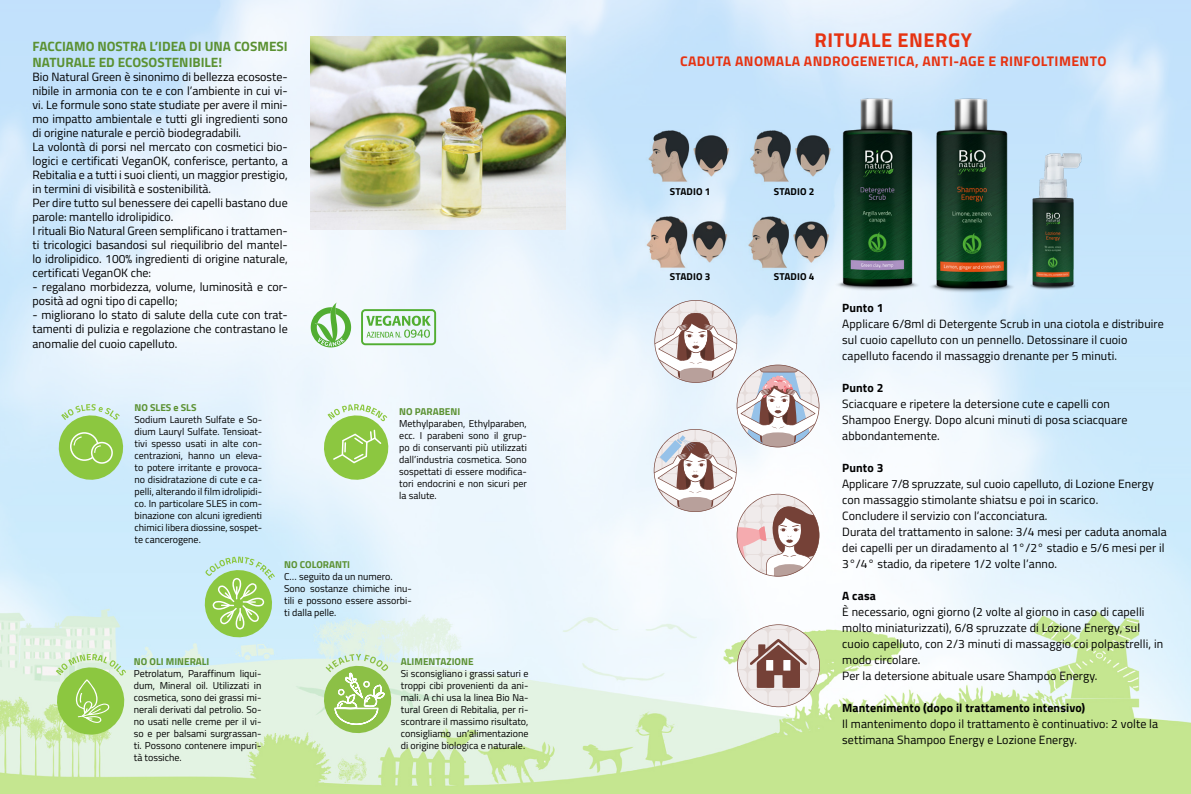
<style>
.page{position:relative;width:1191px;height:794px;background:#fff}
.page>*{position:absolute;margin:0;border:0;box-sizing:border-box;transform-origin:0 0}
.t1{font:700 20px "Titillium Web";letter-spacing:.03em;color:#e63312}
.t2{font:700 14px "Titillium Web";letter-spacing:.03em;color:#e63312}
.t3{font:700 13.5px/16px "Titillium Web";color:#5b9132}
.t4{font:12px/14px "Titillium Web";color:#000}
.t5{font:700 12px "Titillium Web";letter-spacing:.01em;color:#000}
.t6{font:10px/12px "Titillium Web";color:#000;text-align:justify}
.t7{font:700 10px "Titillium Web";color:#5b9132}
.t8{font:700 10px "Titillium Web";letter-spacing:.01em;color:#000}
</style>
<div class="page">
<img style="left:0;top:0;width:1191px;height:794px">
<svg style="left:737px;top:624px;width:83px;height:83px;background:#cfc2ba"></svg>
<div style="left:766px;top:660px;width:7px;height:10px;background:#fff"></div>
<div style="left:783px;top:660px;width:7px;height:10px;background:#fff"></div>
<img style="left:642px;top:126px;width:185px;height:59px">
<img style="left:642px;top:213px;width:185px;height:58px">
<img style="left:311px;top:36px;width:255px;height:194px">
<svg style="left:311px;top:302px;width:40px;height:45px"></svg>
<svg style="left:361px;top:309px;width:75px;height:36px"></svg>
<svg style="left:54px;top:404px;width:74px;height:80px;background:#afd997"></svg>
<svg style="left:319px;top:404px;width:74px;height:80px"></svg>
<svg style="left:52px;top:654px;width:77px;height:85px;background:#b2da87"></svg>
<svg style="left:200px;top:556px;width:77px;height:86px;background:#b2dba1"></svg>
<svg style="left:319px;top:654px;width:77px;height:84px;background:#bbdb9b"></svg>
<div style="left:363px;top:681px;width:7px;height:6px;border:1px solid #fff;border-radius:50%"></div>
<svg style="left:654px;top:300px;width:165px;height:276px"></svg>
<img style="left:827px;top:77px;width:189px;height:218px">
<img style="left:1021px;top:145px;width:63px;height:147px">
<p class="t3" style="left:33px;top:38px;width:257px">FACCIAMO NOSTRA L’IDEA DI UNA COSMESI<br>NATURALE ED ECOSOSTENIBILE!</p>
<p class="t4" style="left:33px;top:70px;width:257px">Bio Natural Green è sinonimo di bellezza ecososte&shy;nibile in armonia con te e con l’ambiente in cui vi&shy;vi. Le formule sono state studiate per avere il mini&shy;mo impatto ambientale e tutti gli ingredienti sono di origine naturale e perciò biodegradabili.<br>La volontà di porsi nel mercato con cosmetici bio&shy;logici e certificati VeganOK, conferisce, pertanto, a Rebitalia e a tutti i suoi clienti, un maggior prestigio, in termini di visibilità e sostenibilità.<br>Per dire tutto sul benessere dei capelli bastano due parole: mantello idrolipidico.<br>I rituali Bio Natural Green semplificano i trattamen&shy;ti tricologici basandosi sul riequilibrio del mantel&shy;lo idrolipidico. 100% ingredienti di origine naturale, certificati VeganOK che:</p>
<p class="t4" style="left:33px;top:280px;width:257px">- regalano morbidezza, volume, luminosità e cor&shy;posità ad ogni tipo di capello;</p>
<p class="t4" style="left:33px;top:308px;width:257px;text-align:justify">- migliorano lo stato di salute della cute con trat&shy;tamenti di pulizia e regolazione che contrastano le anomalie del cuoio capelluto.</p>
<p class="t7" style="left:135px;top:400px;width:63px">NO SLES e SLS</p>
<p class="t6" style="left:135px;top:413px;width:129px">Sodium Laureth Sulfate e So&shy;dium Lauryl Sulfate. Tensioat&shy;tivi spesso usati in alte con&shy;centrazioni, hanno un eleva&shy;to potere irritante e provoca&shy;no disidratazione di cute e ca&shy;pelli, alterando il film idrolipidi&shy;co. In particolare SLES in com&shy;binazione con alcuni igredienti chimici libera diossine, sospet&shy;te cancerogene.</p>
<p class="t7" style="left:399px;top:404px;width:62px">NO PARABENI</p>
<p class="t6" style="left:399px;top:417px;width:129px">Methylparaben, Ethylparaben, ecc. I parabeni sono il grup&shy;po di conservanti più utilizzati dall’industria cosmetica. Sono sospettati di essere modifica&shy;tori endocrini e non sicuri per la salute.</p>
<p class="t7" style="left:134px;top:654px;width:77px">NO OLI MINERALI</p>
<p class="t6" style="left:134px;top:667px;width:129px">Petrolatum, Paraffinum liqui&shy;dum, Mineral oil. Utilizzati in cosmetica, sono dei grassi mi&shy;nerali derivati dal petrolio. So&shy;no usati nelle creme per il vi&shy;so e per balsami surgrassan&shy;ti. Possono contenere impuri&shy;tà tossiche.</p>
<p class="t7" style="left:284px;top:557px;width:67px">NO COLORANTI</p>
<p class="t6" style="left:284px;top:570px;width:129px;text-align:left">C… seguito da un numero.<br>Sono sostanze chimiche inu&shy;tili e possono essere assorbi&shy;ti dalla pelle.</p>
<p class="t7" style="left:401px;top:654px;width:74px">ALIMENTAZIONE</p>
<p class="t6" style="left:401px;top:667px;width:129px">Si sconsigliano i grassi saturi e troppi cibi provenienti da ani&shy;mali. A chi usa la linea Bio Na&shy;tural Green di Rebitalia, per ri&shy;scontrare il massimo risultato, consigliamo un’alimentazione di origine biologica e naturale.</p>
<h1 class="t1" style="left:814px;top:24px;width:159px">RITUALE ENERGY</h1>
<p class="t2" style="left:680px;top:50px;width:428px">CADUTA ANOMALA ANDROGENETICA, ANTI-AGE E RINFOLTIMENTO</p>
<p class="t8" style="left:670px;top:184px;width:42px">STADIO 1</p>
<p class="t8" style="left:670px;top:269px;width:42px">STADIO 3</p>
<p class="t8" style="left:774px;top:184px;width:42px">STADIO 2</p>
<p class="t8" style="left:774px;top:269px;width:42px">STADIO 4</p>
<p class="t5" style="left:842px;top:298px;width:43px">Punto 1</p>
<p class="t4" style="left:842px;top:315px;width:323px;line-height:16px">Applicare 6/8ml di Detergente Scrub in una ciotola e distribuire sul cuoio capelluto con un pennello. Detossinare il cuoio capelluto facendo il massaggio drenante per 5 minuti.</p>
<p class="t5" style="left:842px;top:378px;width:43px">Punto 2</p>
<p class="t4" style="left:842px;top:395px;width:287px;line-height:16px">Sciacquare e ripetere la detersione cute e capelli con<br>Shampoo Energy. Dopo alcuni minuti di posa sciacquare abbondantemente.</p>
<p class="t5" style="left:842px;top:458px;width:43px">Punto 3</p>
<p class="t4" style="left:842px;top:475px;width:326px;line-height:16px">Applicare 7/8 spruzzate, sul cuoio capelluto, di Lozione Energy con massaggio stimolante shiatsu e poi in scarico.<br>Concludere il servizio con l’acconciatura.<br>Durata del trattamento in salone: 3/4 mesi per caduta anomala dei capelli per un diradamento al 1°/2° stadio e 5/6 mesi per il 3°/4° stadio, da ripetere 1/2 volte l’anno.</p>
<p class="t5" style="left:842px;top:586px;width:35px">A casa</p>
<p class="t4" style="left:842px;top:603px;width:322px;line-height:16px">È necessario, ogni giorno (2 volte al giorno in caso di capelli molto miniaturizzati), 6/8 spruzzate di Lozione Energy, sul cuoio capelluto, con 2/3 minuti di massaggio coi polpastrelli, in modo circolare.<br>Per la detersione abituale usare Shampoo Energy.</p>
<p class="t5" style="left:842px;top:698px;width:245px">Mantenimento (dopo il trattamento intensivo)</p>
<p class="t4" style="left:842px;top:715px;width:317px;line-height:16px">Il mantenimento dopo il trattamento è continuativo: 2 volte la settimana Shampoo Energy e Lozione Energy.</p>
</div>
